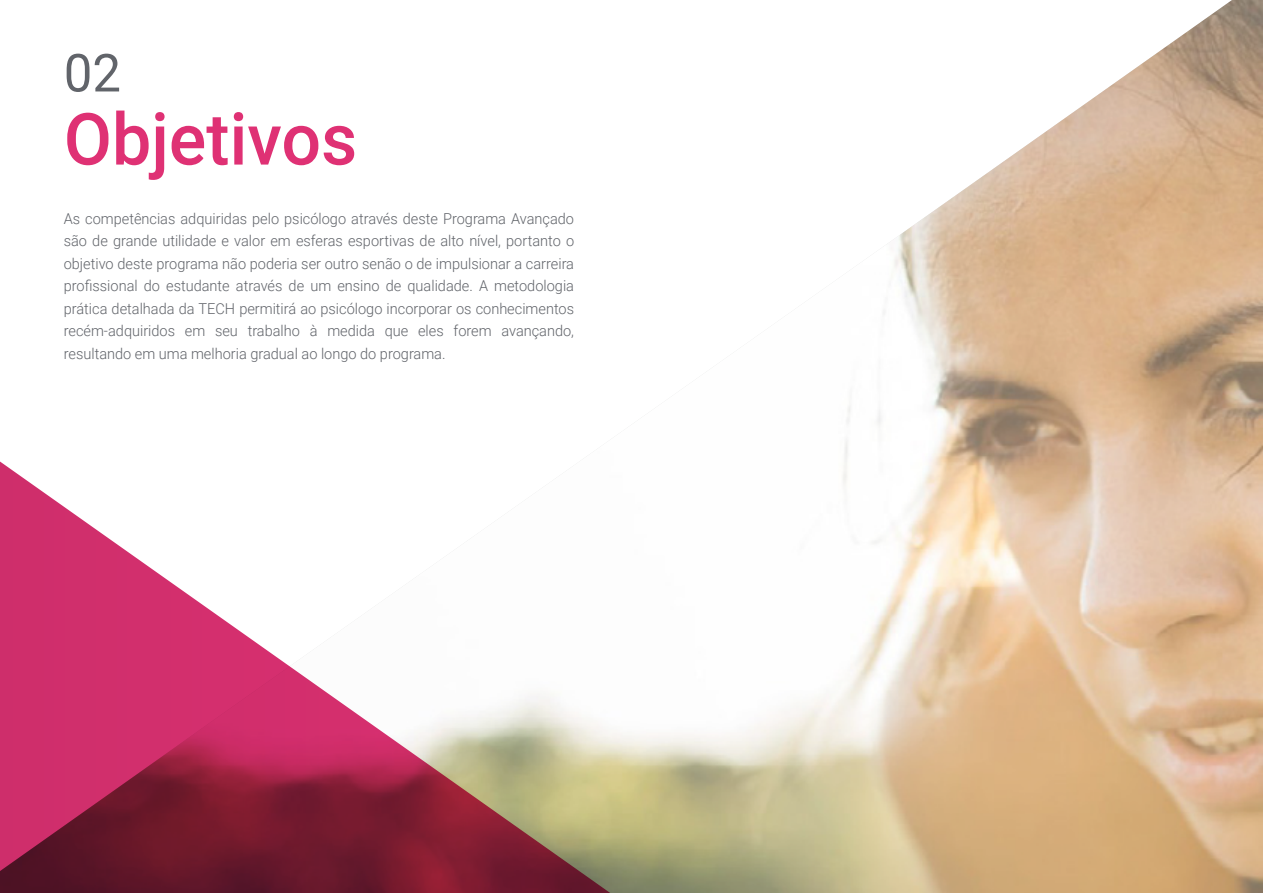
<style>
.page{position:relative;width:1263px;height:893px;background:#fff}
.page>*{position:absolute;margin:0;border:0;box-sizing:border-box;transform-origin:0 0}
.t1{font:500 72px "Roboto";color:#df3174}
.t2{font:52.5px "Roboto";color:#61646a}
.t3{font:300 15px/22.5px "Roboto";color:#61646a;text-align:justify}
</style>
<div class="page">
<img style="left:640px;top:0;width:623px;height:893px">
<svg style="left:0;top:461px;width:640px;height:432px"></svg>
<h2 class="t2" style="left:64px;top:36px;width:59px">02</h2>
<h1 class="t1" style="left:64px;top:89px;width:295px">Objetivos</h1>
<p class="t3" style="left:64px;top:207px;width:512px">As competências adquiridas pelo psicólogo através deste Programa Avançado são de grande utilidade e valor em esferas esportivas de alto nível, portanto o objetivo deste programa não poderia ser outro senão o de impulsionar a carreira profissional do estudante através de um ensino de qualidade. A metodologia prática detalhada da TECH permitirá ao psicólogo incorporar os conhecimentos recém-adquiridos em seu trabalho à medida que eles forem avançando, resultando em uma melhoria gradual ao longo do programa.</p>
</div>
